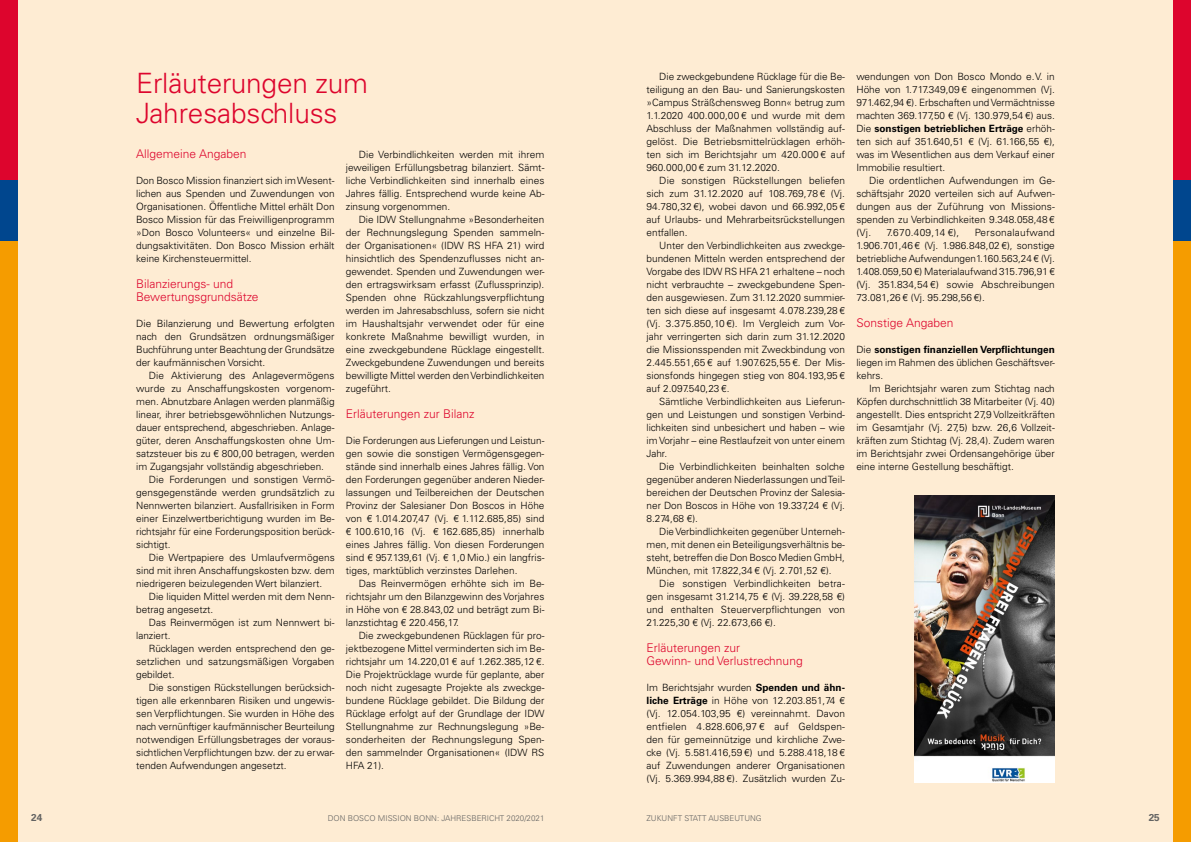
<style>
.page{position:relative;width:1191px;height:842px;background:#fff}
.page>*{position:absolute;margin:0;border:0;box-sizing:border-box;transform-origin:0 0}
._120_H1{font:300 28px/30px "Univers LT Std";letter-spacing:-.005em;color:#dd052d}
.H2_Finanzbericht{font:300 12px/13px "Univers LT Std";color:#dd052d}
._200_Standard{font:300 10px/13px "Univers LT Std";color:#000;text-align:justify}
._201_Standard_O{font:300 10px/13px "Univers LT Std";color:#000;text-align:justify}
.t1{font:700 10px "Univers LT Std";color:#636362}
.t2{font:300 8px "Univers LT Std";color:#636362}
.s1{font-weight:700}
</style>
<div class="page">
<div style="left:0;top:0;width:595px;height:842px;background:#feecd3"></div>
<div style="left:595px;top:0;width:596px;height:842px;background:#feecd3"></div>
<div style="left:1174px;top:0;width:17px;height:181px;background:#dd052d"></div>
<div style="left:1174px;top:181px;width:17px;height:60px;background:#00468e"></div>
<div style="left:1174px;top:241px;width:17px;height:601px;background:#f59c00"></div>
<div style="left:0;top:0;width:17px;height:181px;background:#dd052d"></div>
<div style="left:0;top:181px;width:17px;height:60px;background:#00468e"></div>
<div style="left:0;top:241px;width:17px;height:601px;background:#f59c00"></div>
<img style="left:914px;top:496px;width:140px;height:286px">
<h1 class="_120_H1" style="left:136px;top:68px;width:234px">Erläuterungen zum<br>Jahresabschluss</h1>
<h2 class="H2_Finanzbericht" style="left:136px;top:147px;width:112px">Allgemeine Angaben</h2>
<p class="_201_Standard_O" style="left:136px;top:174px;width:200px">Don Bosco Mission finanziert sich im Wesent&shy;lichen aus Spenden und Zuwendungen von Organisationen. Öffentliche Mittel erhält Don Bosco Mission für das Freiwilligenprogramm »Don Bosco Volunteers« und einzelne Bil&shy;dungsaktivitäten. Don Bosco Mission erhält keine Kirchensteuermittel.</p>
<h2 class="H2_Finanzbericht" style="left:136px;top:277px;width:124px">Bilanzierungs- und<br>Bewertungsgrundsätze</h2>
<p class="_201_Standard_O" style="left:136px;top:317px;width:200px">Die Bilanzierung und Bewertung erfolgten nach den Grundsätzen ordnungsmäßiger Buchführung unter Beachtung der Grundsätze der kaufmännischen Vorsicht.</p>
<p class="_200_Standard" style="left:136px;top:369px;width:200px;text-indent:13px">Die Aktivierung des Anlagevermögens wurde zu Anschaffungskosten vorgenom&shy;men. Abnutzbare Anlagen werden planmäßig linear, ihrer betriebsgewöhnlichen Nutzungs&shy;dauer entsprechend, abgeschrieben. Anlage&shy;güter, deren Anschaffungskosten ohne Um&shy;satzsteuer bis zu € 800,00 betragen, werden im Zugangsjahr vollständig abgeschrieben.</p>
<p class="_200_Standard" style="left:136px;top:473px;width:200px;text-indent:13px">Die Forderungen und sonstigen Vermö&shy;gensgegenstände werden grundsätzlich zu Nennwerten bilanziert. Ausfallrisiken in Form einer Einzelwertberichtigung wurden im Be&shy;richtsjahr für eine Forderungsposition berück&shy;sichtigt.</p>
<p class="_200_Standard" style="left:136px;top:551px;width:200px;text-indent:13px">Die Wertpapiere des Umlaufvermögens sind mit ihren Anschaffungskosten bzw. dem niedrigeren beizulegenden Wert bilanziert.</p>
<p class="_200_Standard" style="left:136px;top:590px;width:200px;text-indent:13px">Die liquiden Mittel werden mit dem Nenn&shy;betrag angesetzt.</p>
<p class="_200_Standard" style="left:136px;top:616px;width:200px;text-indent:13px">Das Reinvermögen ist zum Nennwert bi&shy;lanziert.</p>
<p class="_200_Standard" style="left:136px;top:642px;width:200px;text-indent:13px">Rücklagen werden entsprechend den ge&shy;setzlichen und satzungsmäßigen Vorgaben gebildet.</p>
<p class="_200_Standard" style="left:136px;top:681px;width:200px;text-indent:13px">Die sonstigen Rückstellungen berücksich&shy;tigen alle erkennbaren Risiken und ungewis&shy;sen Verpflichtungen. Sie wurden in Höhe des nach vernünftiger kaufmännischer Beurteilung notwendigen Erfüllungsbetrages der voraus&shy;sichtlichen Verpflichtungen bzw. der zu erwar&shy;tenden Aufwendungen angesetzt.</p>
<p class="_200_Standard" style="left:346px;top:148px;width:200px;text-indent:13px">Die Verbindlichkeiten werden mit ihrem jeweiligen Erfü llungsbetrag bilanziert. Sämt&shy;liche Verbindlichkeiten sind innerhalb eines Jahres fällig. Entsprechend wurde keine Ab&shy;zinsung vorgenommen.</p>
<p class="_200_Standard" style="left:346px;top:213px;width:200px;text-indent:13px">Die IDW Stellungnahme »Besonderheiten der Rechnungslegung Spenden sammeln&shy;der Organisationen« (IDW RS HFA 21) wird hinsichtlich des Spendenzuflusses nicht an&shy;gewendet. Spenden und Zuwendungen wer&shy;den ertragswirksam erfasst (Zuflussprinzip).<br>Spenden ohne Rückzahlungsverpflichtung werden im Jahresabschluss, sofern sie nicht im Haushaltsjahr verwendet oder für eine konkrete Maßnahme bewilligt wurden, in eine zweckgebundene Rücklage eingestellt.<br>Zweckgebundene Zuwendungen und bereits bewilligte Mittel werden den Verbindlichkeiten zugeführt.</p>
<h2 class="H2_Finanzbericht" style="left:346px;top:407px;width:130px">Erläuterungen zur Bilanz</h2>
<p class="_201_Standard_O" style="left:346px;top:434px;width:200px">Die Forderungen aus Lieferungen und Leistun&shy;gen sowie die sonstigen Vermögensgegen&shy;stände sind innerhalb eines Jahres fällig. Von den Forderungen gegenüber anderen Nieder&shy;lassungen und Teilbereichen der Deutschen Provinz der Salesianer Don Boscos in Höhe von € 1.014.207,47 (Vj. € 1.112.685,85) sind € 100.610,16 (Vj. € 162.685,85) innerhalb eines Jahres fällig. Von diesen Forderungen sind € 957.139,61 (Vj. € 1,0 Mio.) ein langfris&shy;tiges, marktüblich verzinstes Darlehen.</p>
<p class="_200_Standard" style="left:346px;top:577px;width:200px;text-indent:13px">Das Reinvermögen erhöhte sich im Be&shy;richtsjahr um den Bilanzgewinn des Vorjahres in Höhe von € 28.843,02 und beträgt zum Bi&shy;lanzstichtag € 220.456,17.</p>
<p class="_200_Standard" style="left:346px;top:629px;width:200px;text-indent:13px">Die zweckgebundenen Rücklagen für pro&shy;jektbezogene Mittel verminderten sich im Be&shy;richtsjahr um 14.220,01 € auf 1.262.385,12 €.<br>Die Projektrücklage wurde für geplante, aber noch nicht zugesagte Projekte als zweckge&shy;bundene Rücklage gebildet. Die Bildung der Rücklage erfolgt auf der Grundlage der IDW Stellungnahme zur Rechnungslegung »Be&shy;sonderheiten der Rechnungslegung Spen&shy;den sammelnder Organisationen« (IDW RS HFA 21).</p>
<p class="_200_Standard" style="left:646px;top:70px;width:200px;text-indent:13px">Die zweckgebundene Rücklage für die Be&shy;teiligung an den Bau- und Sanierungskosten »Campus Sträßchensweg Bonn« betrug zum 1.1.2020 400.000,00 € und wurde mit dem Abschluss der Maßnahmen vollständig auf&shy;gelöst. Die Betriebsmittelrücklagen erhöh&shy;ten sich im Berichtsjahr um 420.000 € auf 960.000,00 € zum 31.12.2020.</p>
<p class="_200_Standard" style="left:646px;top:174px;width:200px;text-indent:13px">Die sonstigen Rückstellungen beliefen sich zum 31.12.2020 auf 108.769,78 € (Vj.<br>94.780,32 €), wobei davon und 66.992,05 € auf Urlaubs- und Mehrarbeitsrückstellungen entfallen.</p>
<p class="_200_Standard" style="left:646px;top:239px;width:200px;text-indent:13px">Unter den Verbindlichkeiten aus zweckge&shy;bundenen Mitteln werden entsprechend der Vorgabe des IDW RS HFA 21 erhaltene – noch nicht verbrauchte – zweckgebundene Spen&shy;den ausgewiesen. Zum 31.12.2020 summier&shy;ten sich diese auf insgesamt 4.078.239,28 € (Vj. 3.375.850,10 €). Im Vergleich zum Vor&shy;jahr verringerten sich darin zum 31.12.2020 die Missionsspenden mit Zweckbindung von 2.445.551,65 € auf 1.907.625,55 €. Der Mis&shy;sionsfonds hingegen stieg von 804.193,95 € auf 2.097.540,23 €.</p>
<p class="_200_Standard" style="left:646px;top:395px;width:200px;text-indent:13px">Sämtliche Verbindlichkeiten aus Lieferun&shy;gen und Leistungen und sonstigen Verbind&shy;lichkeiten sind unbesichert und haben – wie im Vorjahr – eine Restlaufzeit von unter einem Jahr.</p>
<p class="_200_Standard" style="left:646px;top:460px;width:200px;text-indent:13px">Die Verbindlichkeiten beinhalten solche gegenüber anderen Niederlassungen und Teil&shy;bereichen der Deutschen Provinz der Salesia&shy;ner Don Boscos in Höhe von 19.337,24 € (Vj.<br>8.274,68 €).</p>
<p class="_200_Standard" style="left:646px;top:525px;width:200px;text-indent:13px">Die Verbindlichkeiten gegenüber Unterneh&shy;men, mit denen ein Beteiligungsverhältnis be&shy;steht, betreffen die Don Bosco Medien GmbH, München, mit 17.822,34 € (Vj. 2.701,52 €).</p>
<p class="_200_Standard" style="left:646px;top:577px;width:200px;text-indent:13px">Die sonstigen Verbindlichkeiten betra&shy;gen insgesamt 31.214,75 € (Vj. 39.228,58 €) und enthalten Steuerverpflichtungen von 21.225,30 € (Vj. 22.673,66 €).</p>
<h2 class="H2_Finanzbericht" style="left:646px;top:641px;width:158px">Erläuterungen zur<br>Gewinn- und Verlustrechnung</h2>
<p class="_201_Standard_O" style="left:646px;top:681px;width:200px">Im Berichtsjahr wurden <span class="s1">Spenden und ähn&shy;liche Erträge</span> in Höhe von 12.203.851,74 € (Vj. 12.054.103,95 €) vereinnahmt. Davon entfielen 4.828.606,97 € auf Geldspen&shy;den für gemeinnützige und kirchliche Zwe&shy;cke (Vj. 5.581.416,59 €) und 5.288.418,18 € auf Zuwendungen anderer Organisationen (Vj. 5.369.994,88 €). Zusätzlich wurden Zu-</p>
<p class="_201_Standard_O" style="left:856px;top:70px;width:200px">wendungen von Don Bosco Mondo e.V. in Höhe von 1.717.349,09 € eingenommen (Vj.<br>971.462,94 €). Erbschaften und Vermächtnisse machten 369.177,50 € (Vj. 130.979,54 €) aus.<br>Die <span class="s1">sonstigen betrieblichen Erträge</span> erhöh&shy;ten sich auf 351.640,51 € (Vj. 61.166,55 €), was im Wesentlichen aus dem Verkauf einer Immobilie resultiert.</p>
<p class="_200_Standard" style="left:856px;top:174px;width:200px;text-indent:13px">Die ordentlichen Aufwendungen im Ge&shy;schäftsjahr 2020 verteilen sich auf Aufwen&shy;dungen aus der Zuführung von Missions&shy;spenden zu Verbindlichkeiten 9.348.058,48 € (Vj.</p>
<p class="_200_Standard" style="left:856px;top:226px;width:200px;text-indent:118px">Personalaufwand 1.906.701,46 € (Vj. 1.986.848,02 €), sonstige betriebliche Aufwendungen1.160.563,24 € (Vj.<br>1.408.059,50 €) Materialaufwand 315.796,91 € (Vj. 351.834,54 €) sowie Abschreibungen 73.081,26 € (Vj. 95.298,56 €).</p>
<h2 class="H2_Finanzbericht" style="left:856px;top:316px;width:99px">Sonstige Angaben</h2>
<p class="_201_Standard_O" style="left:856px;top:343px;width:200px">Die <span class="s1">sonstigen finanziellen Verpflichtungen </span>liegen im Rahmen des üblichen Geschäftsver&shy;kehrs.</p>
<p class="_200_Standard" style="left:856px;top:382px;width:200px;text-indent:13px">Im Berichtsjahr waren zum Stichtag nach Köpfen durchschnittlich 38 Mitarbeiter (Vj. 40) angestellt. Dies entspricht 27,9 Vollzeitkräften im Gesamtjahr (Vj. 27,5) bzw. 26,6 Vollzeit&shy;kräften zum Stichtag (Vj. 28,4). Zudem waren im Berichtsjahr zwei Ordensangehörige über eine interne Gestellung beschäftigt.</p>
<p class="_200_Standard" style="left:886px;top:226px;width:74px">7.670.409,14 €),</p>
<p class="t1" style="left:31px;top:811px;width:13px">24</p>
<p class="t2" style="left:328px;top:813px;width:218px">DON BOSCO MISSION BONN: JAHRESBERICHT 2020/2021</p>
<p class="t2" style="left:646px;top:813px;width:11px">Zukunft</p>
<p class="t2" style="left:684px;top:813px;width:6px">statt</p>
<p class="t2" style="left:708px;top:813px;width:12px">Ausbeutung</p>
<p class="t1" style="left:1148px;top:811px;width:13px">25</p>
</div>
